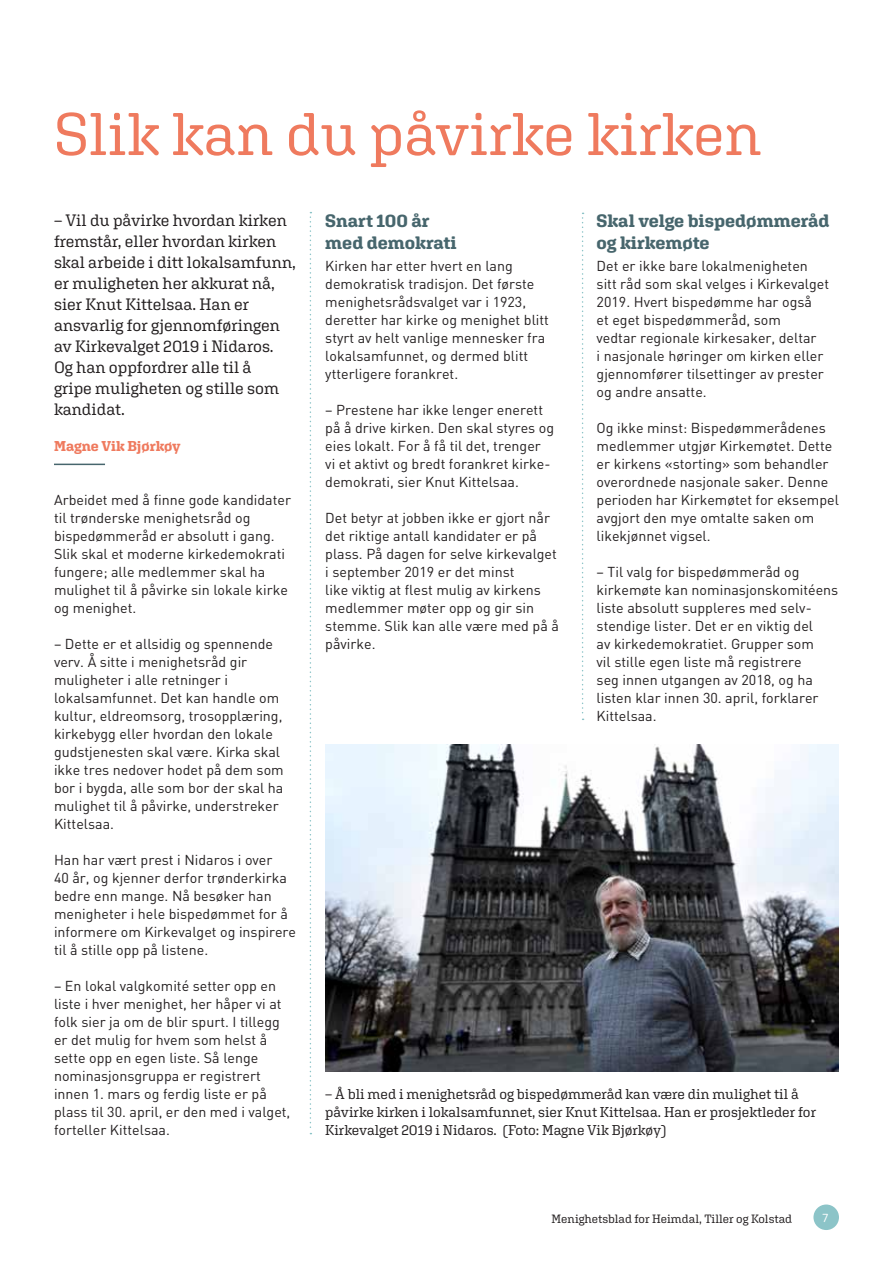
<style>
.page{position:relative;width:893px;height:1263px;background:#fff}
.page>*{position:absolute;margin:0;border:0;box-sizing:border-box;transform-origin:0 0}
.t1{font:60px "Aglet Slab";color:#ef7a5e}
.t2{font:700 18px/21.6px "Aglet Slab";letter-spacing:-.005em;color:#47666d}
.t3{font:16.5px/21px "Aglet Slab";letter-spacing:-.005em;color:#231f20}
.t4{font:14.25px/18px "DIN";color:#231f20}
.t5{font:14.25px/18px "Aglet Slab";letter-spacing:-.005em;color:#231f20}
.t6{font:700 14.25px "Aglet Slab";letter-spacing:-.01em;color:#ef7a5e}
.t7{font:12px "Aglet Slab";letter-spacing:-.005em;color:#231f20}
.t8{font:12px "Aglet Slab";color:#fff}
</style>
<div class="page">
<div style="left:813px;top:1204px;width:26px;height:26px;background:#8cc4c8;border-radius:50%"></div>
<svg style="left:310px;top:212px;width:1px;height:922px"></svg>
<svg style="left:582px;top:213px;width:2px;height:507px"></svg>
<hr style="left:54px;top:464px;width:51px;height:1px;background:#47666d">
<img style="left:325px;top:744px;width:514px;height:327px">
<h1 class="t1" style="left:54px;top:98px;width:709px">Slik kan du påvirke kirken</h1>
<p class="t3" style="left:54px;top:209px;width:243px">– Vil du påvirke hvordan kirken fremstår, eller hvordan kirken skal arbeide i ditt lokalsamfunn, er muligheten her akkurat nå, sier Knut Kittelsaa. Han er ansvarlig for gjennomføringen av Kirkevalget 2019 i Nidaros.<br>Og han oppfordrer alle til å<br>gripe muligheten og stille som kandidat.</p>
<p class="t6" style="left:54px;top:437px;width:128px">Magne Vik Bjørkøy</p>
<p class="t4" style="left:54px;top:490px;width:239px">Arbeidet med å finne gode kandidater til trønderske menighetsråd og bispedømmeråd er absolutt i gang.<br>Slik skal et moderne kirkedemokrati fungere; alle medlemmer skal ha mulighet til å påvirke sin lokale kirke og menighet.</p>
<p class="t4" style="left:54px;top:634px;width:231px">– Dette er et allsidig og spennende verv. Å sitte i menighetsråd gir muligheter i alle retninger i lokalsamfunnet. Det kan handle om kultur, eldreomsorg, trosopplæring, kirkebygg eller hvordan den lokale gudstjenesten skal være. Kirka skal ikke tres nedover hodet på dem som bor i bygda, alle som bor der skal ha mulighet til å påvirke, understreker<br>Kittelsaa.</p>
<p class="t4" style="left:54px;top:850px;width:244px">Han har vært prest i Nidaros i over<br>40 år, og kjenner derfor trønderkirka bedre enn mange. Nå besøker han menigheter i hele bispedømmet for å informere om Kirkevalget og inspirere til å stille opp på listene.</p>
<p class="t4" style="left:54px;top:976px;width:238px">– En lokal valgkomité setter opp en liste i hver menighet, her håper vi at folk sier ja om de blir spurt. I tillegg er det mulig for hvem som helst å sette opp en egen liste. Så lenge nominasjonsgruppa er registrert innen 1. mars og ferdig liste er på plass til 30. april, er den med i valget, forteller Kittelsaa.</p>
<p class="t2" style="left:325px;top:210px;width:133px">Snart 100 år med demokrati</p>
<p class="t4" style="left:325px;top:256px;width:225px">Kirken har etter hvert en lang demokratisk tradisjon. Det første menighetsrådsvalget var i 1923, deretter har kirke og menighet blitt styrt av helt vanlige mennesker fra lokalsamfunnet, og dermed blitt ytterligere forankret.</p>
<p class="t4" style="left:325px;top:400px;width:230px">– Prestene har ikke lenger enerett på å drive kirken. Den skal styres og eies lokalt. For å få til det, trenger vi et aktivt og bredt forankret kirke&shy;demokrati, sier Knut Kittelsaa.</p>
<p class="t4" style="left:325px;top:508px;width:235px">Det betyr at jobben ikke er gjort når det riktige antall kandidater er på plass. På dagen for selve kirkevalget i september 2019 er det minst<br>like viktig at flest mulig av kirkens medlemmer møter opp og gir sin stemme. Slik kan alle være med på å påvirke.</p>
<p class="t2" style="left:597px;top:210px;width:235px">Skal velge bispedømmeråd og kirkemøte</p>
<p class="t4" style="left:597px;top:256px;width:234px">Det er ikke bare lokalmenigheten sitt råd som skal velges i Kirkevalget<br>2019. Hvert bispedømme har også<br>et eget bispedømmeråd, som<br>vedtar regionale kirkesaker, deltar<br>i nasjonale høringer om kirken eller gjennomfører tilsettinger av prester og andre ansatte.</p>
<p class="t4" style="left:597px;top:418px;width:244px">Og ikke minst: Bispedømmerådenes medlemmer utgjør Kirkemøtet. Dette er kirkens «storting» som behandler overordnede nasjonale saker. Denne perioden har Kirkemøtet for eksempel avgjort den mye omtalte saken om likekjønnet vigsel.</p>
<p class="t4" style="left:597px;top:562px;width:243px">– Til valg for bispedømmeråd og kirkemøte kan nominasjonskomitéens liste absolutt suppleres med selv&shy;stendige lister. Det er en viktig del<br>av kirkedemokratiet. Grupper som<br>vil stille egen liste må registrere<br>seg innen utgangen av 2018, og ha listen klar innen 30. april, forklarer<br>Kittelsaa.</p>
<p class="t5" style="left:325px;top:1084px;width:492px">– Å bli med i menighetsråd og bispedømmeråd kan være din mulighet til å påvirke kirken i lokalsamfunnet, sier Knut Kittelsaa. Han er prosjektleder for<br>Kirkevalget 2019 i Nidaros. (Foto: Magne Vik Bjørkøy)</p>
<p class="t7" style="left:552px;top:1212px;width:242px">Menighetsblad for Heimdal, Tiller og Kolstad</p>
<p class="t8" style="left:822px;top:1211px;width:7px">7</p>
</div>
